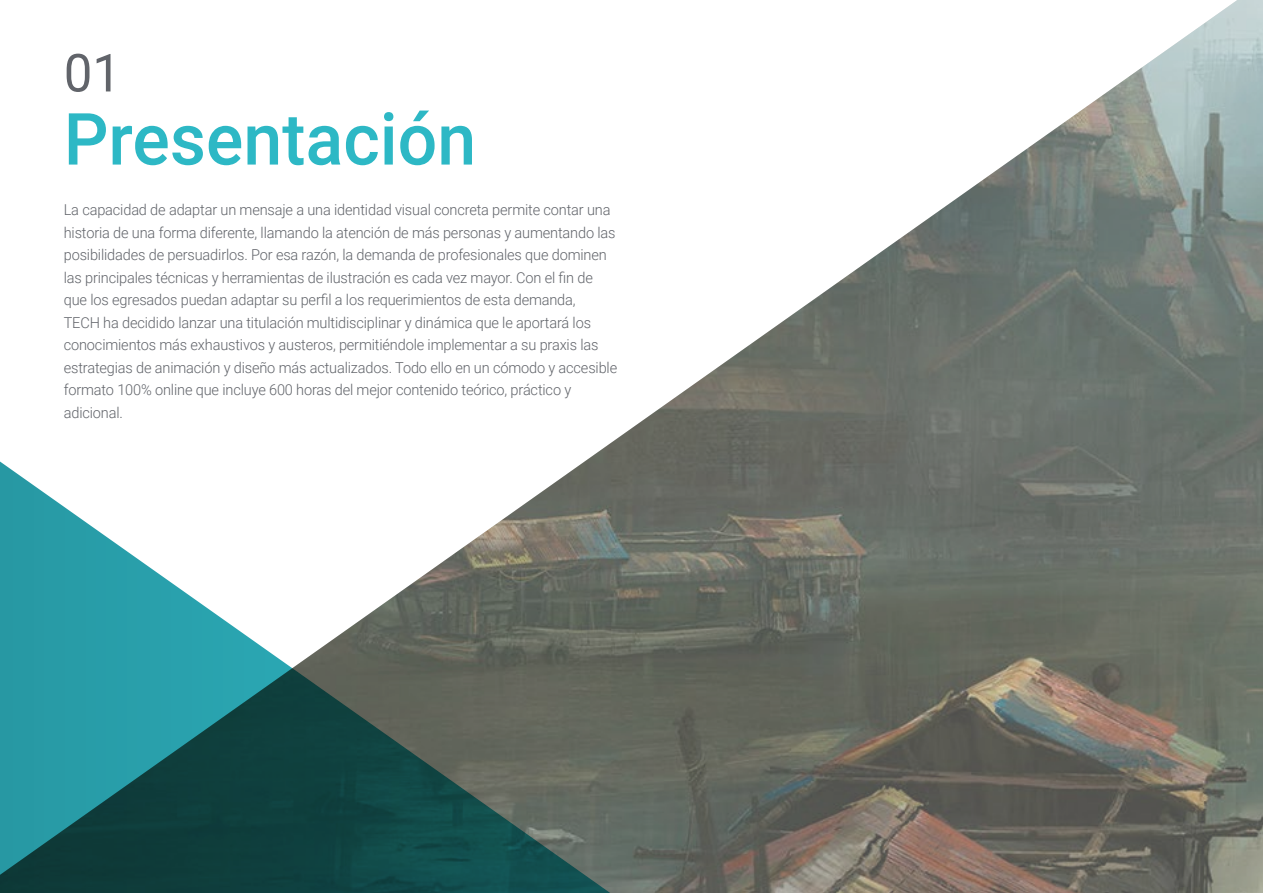
<style>
.page{position:relative;width:1263px;height:893px;background:#fff}
.page>*{position:absolute;margin:0;border:0;box-sizing:border-box;transform-origin:0 0}
.t1{font:500 72px "Roboto";color:#2db8c5}
.t2{font:52.5px "Roboto";color:#61646a}
.t3{font:300 15px/22.5px "Roboto";letter-spacing:-.01em;color:#61646a}
</style>
<div class="page">
<img style="left:606px;top:0;width:657px;height:893px">
<svg style="left:0;top:446px;width:640px;height:447px"></svg>
<h2 class="t2" style="left:64px;top:36px;width:59px">01</h2>
<h1 class="t1" style="left:64px;top:89px;width:414px">Presentación</h1>
<p class="t3" style="left:64px;top:198px;width:555px">La capacidad de adaptar un mensaje a una identidad visual concreta permite contar una historia de una forma diferente, llamando la atención de más personas y aumentando las posibilidades de persuadirlos. Por esa razón, la demanda de profesionales que dominen las principales técnicas y herramientas de ilustración es cada vez mayor. Con el fin de que los egresados puedan adaptar su perfil a los requerimientos de esta demanda,<br>TECH ha decidido lanzar una titulación multidisciplinar y dinámica que le aportará los conocimientos más exhaustivos y austeros, permitiéndole implementar a su praxis las estrategias de animación y diseño más actualizados. Todo ello en un cómodo y accesible formato 100% online que incluye 600 horas del mejor contenido teórico, práctico y adicional.</p>
</div>
